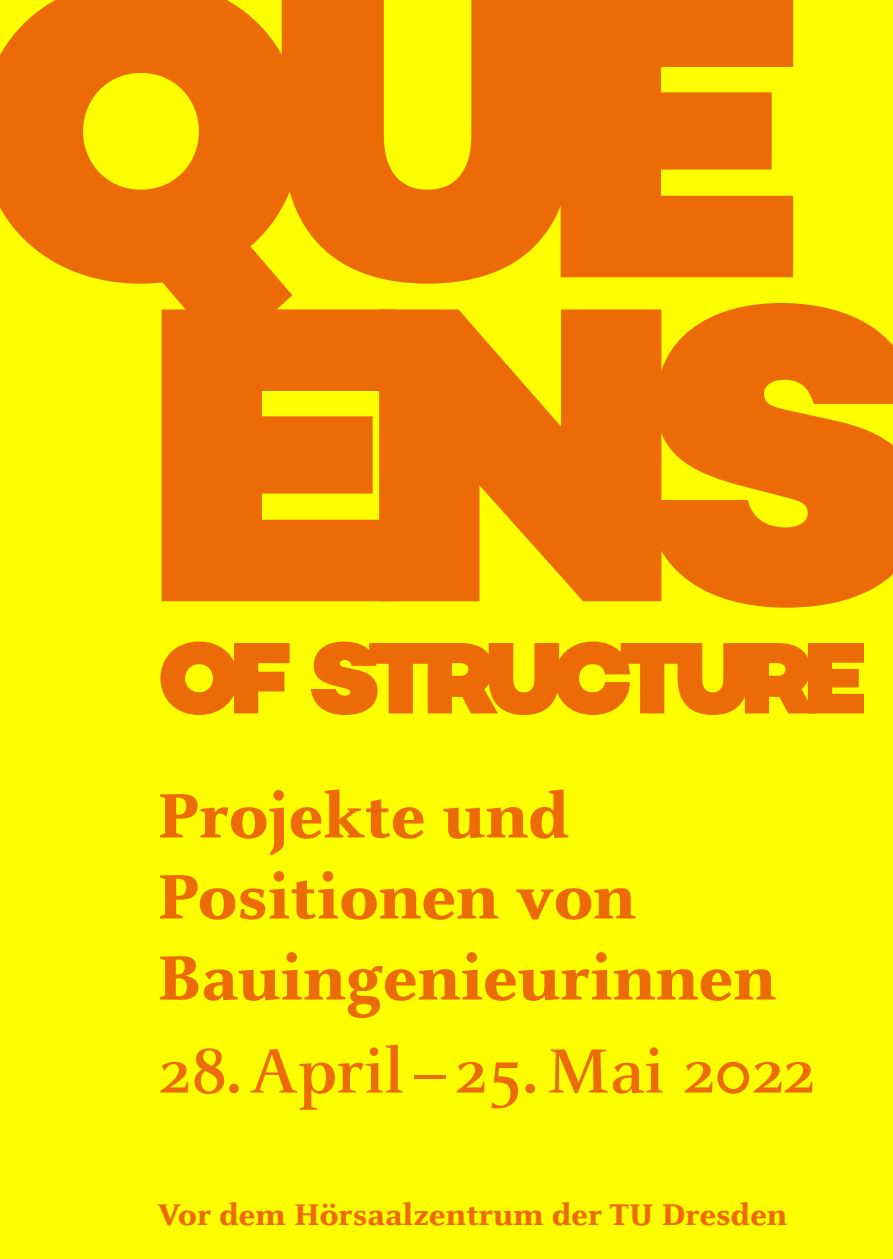
<style>
.page{position:relative;width:893px;height:1259px;background:#ff0}
.page>*{position:absolute;margin:0;border:0;box-sizing:border-box;transform-origin:0 0}
.t1{font:900 429px/324px "Campton";letter-spacing:-.1em;color:#ed6b06;text-align:center}
.t2{font:900 103.5px "Campton";letter-spacing:-.105em;color:#ed6b06}
.t3{font:800 69px/81px "Celeste OT";color:#ed6b06}
.t4{font:700 69px "Celeste";color:#ed6b06}
.t5{font:800 33px "Celeste OT";color:#ed6b06}
</style>
<div class="page">
<h1 class="t1" style="left:-30px;top:-32px;width:962px">QUE<br>ENS</h1>
<h2 class="t2" style="left:158px;top:612px;width:710px">OF STRUCTURE</h2>
<p class="t3" style="left:157px;top:776px;width:620px">Projekte und<br>Positionen von<br>Bauingenieurinnen</p>
<p class="t4" style="left:157px;top:1034px;width:660px">28. April –25. Mai 2022</p>
<p class="t5" style="left:157px;top:1195px;width:632px">Vor dem Hörsaalzentrum der TU Dresden</p>
</div>
